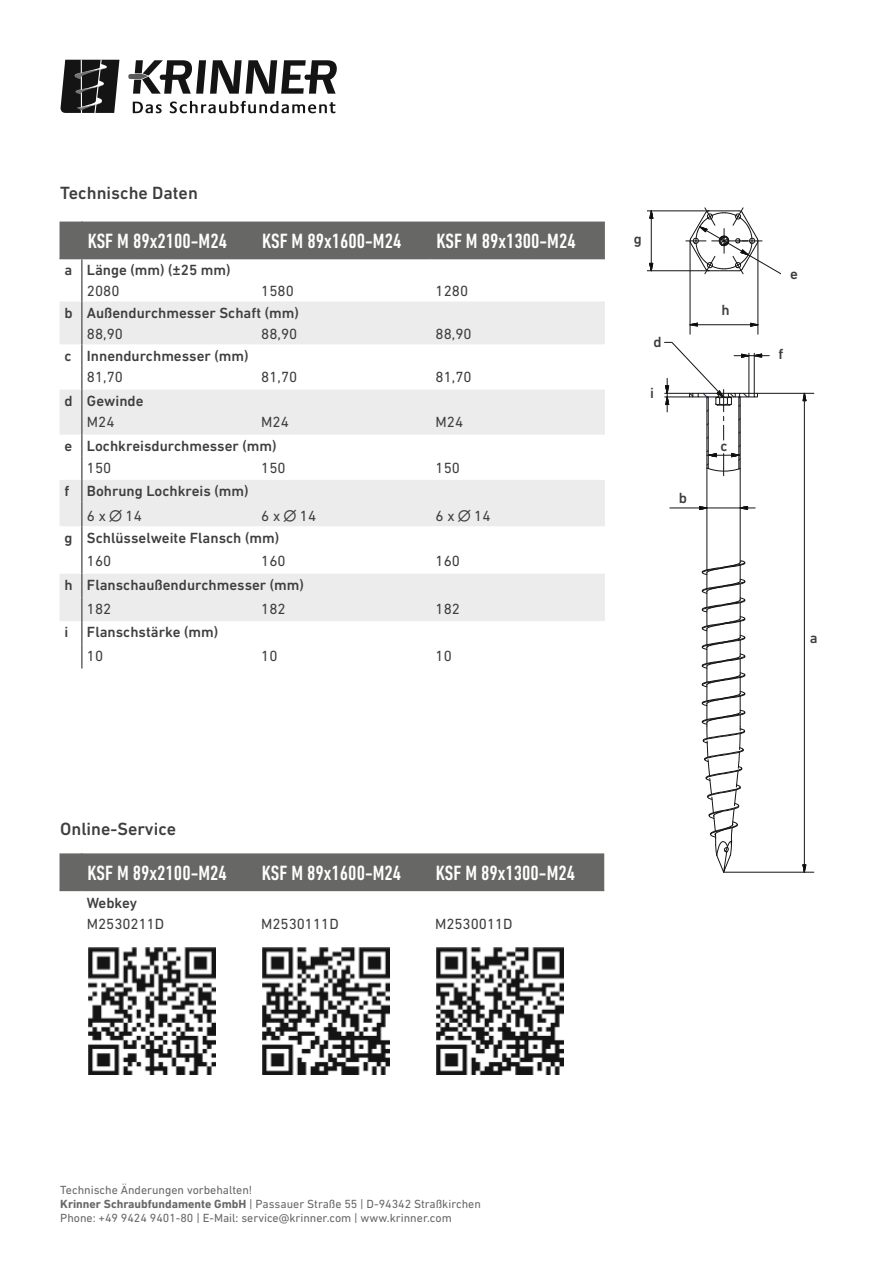
<style>
.page{position:relative;width:893px;height:1263px;background:#fff}
.page>*{position:absolute;margin:0;border:0;box-sizing:border-box;transform-origin:0 0}
.t1{font:500 condensed 21px "DIN Next LT Pro";color:#fff}
.t2{font:500 18px "DIN Next LT Pro";color:#3f3e3e}
.t3{font:500 15px/24.9px "DIN Next LT Pro";color:#3f3e3e}
.t4{font:15px "DIN Next LT Pro";color:#3f3e3e}
.t5{font:12px/14.4px "DIN Next LT Pro";color:#676766}
.s1{font-weight:400}
.s2{font-weight:700}
</style>
<div class="page">
<svg style="left:133px;top:101px;width:202px;height:12px"></svg>
<svg style="left:128px;top:60px;width:209px;height:34px"></svg>
<svg style="left:60px;top:60px;width:59px;height:53px;background:#3b3c3b"></svg>
<svg style="left:60px;top:302px;width:545px;height:319px;fill:#ececec"></svg>
<div style="left:60px;top:222px;width:545px;height:37px;background:#676766"></div>
<hr style="left:82px;top:258px;width:349px;height:1px;background:#676766">
<hr style="left:431px;top:258px;width:174px;height:1px;background:#676766">
<hr style="left:81px;top:259px;width:2px;height:21px;background:#676766">
<hr style="left:81px;top:280px;width:2px;height:21px;background:#676766">
<hr style="left:81px;top:301px;width:2px;height:22px;background:#676766">
<hr style="left:81px;top:323px;width:2px;height:21px;background:#676766">
<hr style="left:81px;top:344px;width:2px;height:22px;background:#676766">
<hr style="left:81px;top:366px;width:2px;height:24px;background:#676766">
<hr style="left:81px;top:390px;width:2px;height:21px;background:#676766">
<hr style="left:81px;top:411px;width:2px;height:24px;background:#676766">
<hr style="left:81px;top:435px;width:2px;height:21px;background:#676766">
<hr style="left:81px;top:456px;width:2px;height:24px;background:#676766">
<hr style="left:81px;top:480px;width:2px;height:21px;background:#676766">
<hr style="left:81px;top:501px;width:2px;height:25px;background:#676766">
<hr style="left:81px;top:526px;width:2px;height:24px;background:#676766">
<hr style="left:81px;top:550px;width:2px;height:24px;background:#676766">
<hr style="left:81px;top:574px;width:2px;height:23px;background:#676766">
<hr style="left:81px;top:597px;width:2px;height:24px;background:#676766">
<hr style="left:81px;top:621px;width:2px;height:24px;background:#676766">
<hr style="left:81px;top:645px;width:2px;height:23px;background:#676766">
<hr style="left:706px;top:468px;width:1px;height:102px;background:#131413">
<hr style="left:740px;top:469px;width:1px;height:94px;background:#131413">
<svg style="left:701px;top:560px;width:45px;height:313px"></svg>
<svg style="left:803px;top:392px;width:3px;height:9px"></svg>
<svg style="left:803px;top:864px;width:3px;height:8px"></svg>
<hr style="left:804px;top:401px;width:1px;height:464px;background:#131413">
<hr style="left:757px;top:393px;width:57px;height:1px;background:#131413">
<hr style="left:724px;top:872px;width:90px;height:1px;background:#131413">
<svg style="left:670px;top:506px;width:38px;height:4px"></svg>
<svg style="left:739px;top:506px;width:16px;height:4px"></svg>
<hr style="left:707px;top:508px;width:33px;height:1px;background:#131413">
<svg style="left:664px;top:342px;width:105px;height:134px"></svg>
<svg style="left:649px;top:210px;width:4px;height:8px"></svg>
<svg style="left:649px;top:263px;width:4px;height:9px"></svg>
<hr style="left:651px;top:218px;width:1px;height:45px;background:#131413">
<hr style="left:648px;top:270px;width:58px;height:1px;background:#131413">
<hr style="left:648px;top:211px;width:58px;height:1px;background:#131413">
<svg style="left:686px;top:208px;width:95px;height:73px"></svg>
<svg style="left:689px;top:323px;width:9px;height:3px"></svg>
<svg style="left:750px;top:323px;width:8px;height:3px"></svg>
<hr style="left:697px;top:324px;width:53px;height:1px;background:#131413">
<hr style="left:690px;top:241px;width:1px;height:93px;background:#131413">
<hr style="left:758px;top:241px;width:1px;height:93px;background:#131413">
<img style="left:88px;top:948px;width:127px;height:127px">
<img style="left:262px;top:948px;width:128px;height:127px">
<img style="left:437px;top:948px;width:127px;height:127px">
<div style="left:60px;top:853px;width:544px;height:38px;background:#676766"></div>
<hr style="left:82px;top:890px;width:174px;height:1px;background:#676766">
<hr style="left:256px;top:890px;width:348px;height:1px;background:#676766">
<p class="t2" style="left:60px;top:187px;width:139px">Technische Daten</p>
<h1 class="t1" style="left:88px;top:233px;width:141px">KSF M 89x2100-M24</h1>
<h1 class="t1" style="left:262px;top:233px;width:141px">KSF M 89x1600-M24</h1>
<h1 class="t1" style="left:436px;top:233px;width:141px">KSF M 89x1300-M24</h1>
<p class="t3" style="left:65px;top:259px;width:167px">a Länge (mm) (±25 mm)</p>
<p class="t4" style="left:87px;top:286px;width:34px">2080</p>
<p class="t4" style="left:261px;top:286px;width:34px">1580</p>
<p class="t4" style="left:436px;top:286px;width:34px">1280</p>
<p class="t3" style="left:65px;top:302px;width:236px">b Außendurchmesser Schaft (mm)</p>
<p class="t4" style="left:87px;top:329px;width:37px">88,90</p>
<p class="t4" style="left:261px;top:329px;width:37px">88,90</p>
<p class="t4" style="left:436px;top:329px;width:37px">88,90</p>
<p class="t3" style="left:65px;top:344px;width:185px">c Innendurchmesser (mm)</p>
<p class="t4" style="left:87px;top:372px;width:37px">81,70</p>
<p class="t4" style="left:261px;top:372px;width:37px">81,70</p>
<p class="t4" style="left:436px;top:372px;width:37px">81,70</p>
<p class="t3" style="left:65px;top:390px;width:80px">d Gewinde</p>
<p class="t4" style="left:87px;top:417px;width:29px">M24</p>
<p class="t4" style="left:261px;top:417px;width:29px">M24</p>
<p class="t4" style="left:436px;top:417px;width:29px">M24</p>
<p class="t3" style="left:65px;top:435px;width:213px">e Lochkreisdurchmesser (mm)</p>
<p class="t4" style="left:87px;top:462px;width:26px">150</p>
<p class="t4" style="left:261px;top:462px;width:26px">150</p>
<p class="t4" style="left:436px;top:462px;width:26px">150</p>
<p class="t3" style="left:87px;top:480px;width:163px;text-indent:-22px">f Bohrung Lochkreis (mm)<br><span class="s1">6 x</span> ∅ <span class="s1">14</span></p>
<p class="t4" style="left:261px;top:511px;width:56px">6 x ∅ 14</p>
<p class="t4" style="left:436px;top:511px;width:56px">6 x ∅ 14</p>
<p class="t3" style="left:65px;top:526px;width:216px">g Schlüsselweite Flansch (mm)</p>
<p class="t4" style="left:87px;top:556px;width:26px">160</p>
<p class="t4" style="left:261px;top:556px;width:26px">160</p>
<p class="t4" style="left:436px;top:556px;width:26px">160</p>
<p class="t3" style="left:65px;top:574px;width:241px">h Flanschaußendurchmesser (mm)</p>
<p class="t4" style="left:87px;top:603px;width:26px">182</p>
<p class="t4" style="left:261px;top:603px;width:26px">182</p>
<p class="t4" style="left:436px;top:603px;width:26px">182</p>
<p class="t3" style="left:65px;top:621px;width:155px">i Flanschstärke (mm)</p>
<p class="t4" style="left:87px;top:651px;width:18px">10</p>
<p class="t4" style="left:261px;top:651px;width:18px">10</p>
<p class="t4" style="left:436px;top:651px;width:18px">10</p>
<p class="t3" style="left:634px;top:228px;width:10px">g</p>
<p class="t3" style="left:653px;top:331px;width:10px">d</p>
<p class="t3" style="left:650px;top:382px;width:5px">i</p>
<p class="t3" style="left:679px;top:487px;width:10px">b</p>
<p class="t3" style="left:722px;top:299px;width:10px">h</p>
<p class="t3" style="left:720px;top:435px;width:9px">c</p>
<p class="t3" style="left:790px;top:263px;width:9px">e</p>
<p class="t3" style="left:778px;top:343px;width:6px">f</p>
<p class="t3" style="left:810px;top:626px;width:9px">a</p>
<p class="t2" style="left:60px;top:822px;width:117px">Online-Service</p>
<h1 class="t1" style="left:88px;top:865px;width:141px">KSF M 89x2100-M24</h1>
<h1 class="t1" style="left:262px;top:865px;width:141px">KSF M 89x1600-M24</h1>
<h1 class="t1" style="left:436px;top:865px;width:141px">KSF M 89x1300-M24</h1>
<p class="t3" style="left:87px;top:891px;width:52px">Webkey</p>
<p class="t4" style="left:87px;top:919px;width:79px">M2530211D</p>
<p class="t4" style="left:261px;top:919px;width:79px">M2530111D</p>
<p class="t4" style="left:435px;top:919px;width:79px">M2530011D</p>
<p class="t5" style="left:60px;top:1183px;width:422px">Technische Änderungen vorbehalten!<br><span class="s2">Krinner Schraubfundamente GmbH</span> | Passauer Straße 55 | D-94342 Straßkirchen<br>Phone: +49 9424 9401-80 | E-Mail: service@krinner.com | www.krinner.com</p>
</div>
